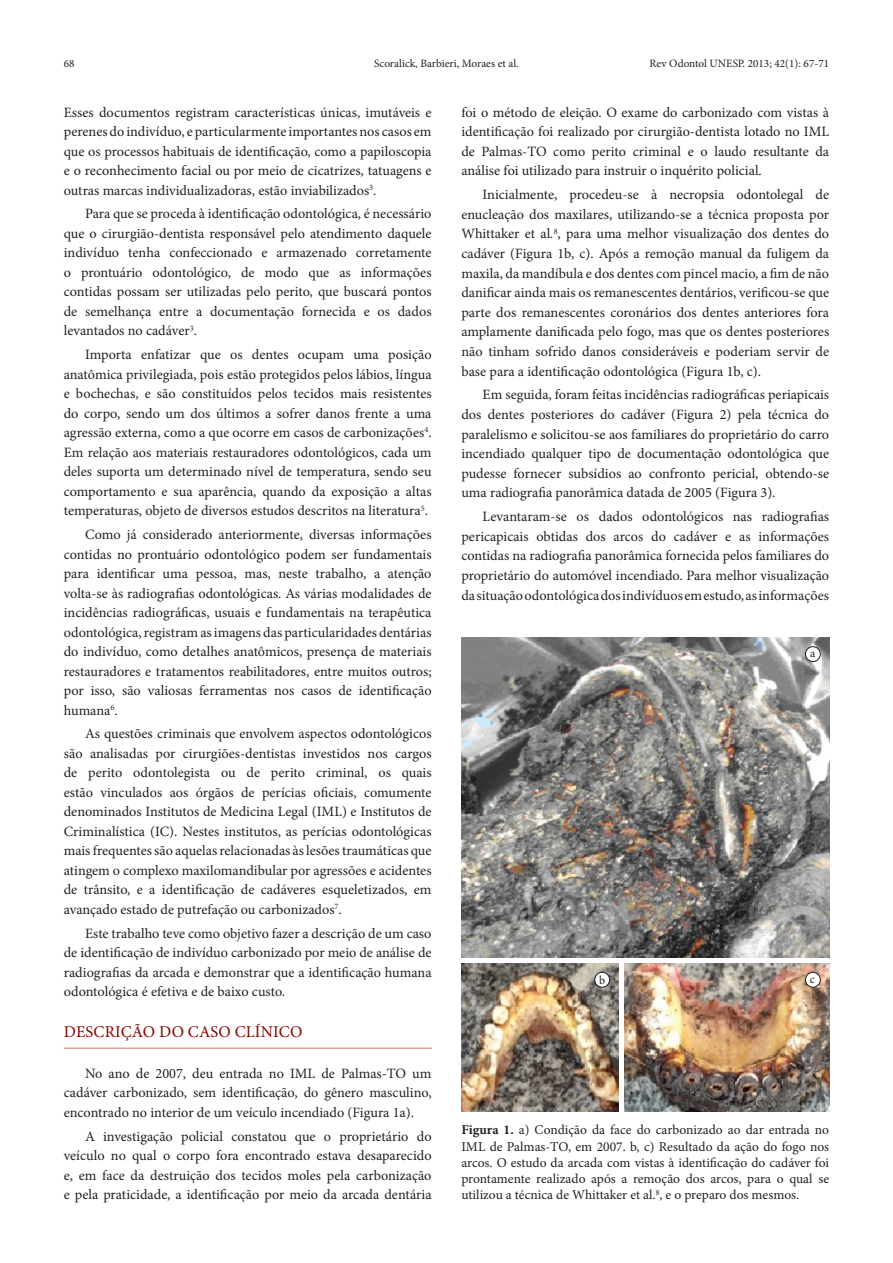
<style>
.page{position:relative;width:893px;height:1263px;background:#fff}
.page>*{position:absolute;margin:0;border:0;box-sizing:border-box;transform-origin:0 0}
.t1{font:16.5px "Minion Pro";letter-spacing:.01em;color:#8b0202}
.Corpo{font:14.25px/19.5px "Minion Pro";color:#231f20;text-align:justify}
._1__Legenda_figura{font:13.5px/16.2px "Minion Pro";color:#231f20;text-align:justify}
.t2{font:12px "Minion Pro";color:#231f20}
.Cabeçalho_B{font:11.25px "Minion Pro";color:#231f20}
.s1{font-style:italic}
.s2{font-weight:700}
</style>
<div class="page">
<hr style="left:64px;top:1048px;width:368px;height:1px;background:#c27660">
<img style="left:461px;top:638px;width:368px;height:319px">
<img style="left:461px;top:963px;width:157px;height:149px">
<img style="left:625px;top:963px;width:204px;height:149px">
<div style="left:805px;top:647px;width:15px;height:14px;background:#fff;border-radius:50%"></div>
<div style="left:805px;top:646px;width:16px;height:16px;border:1px solid #231f20;border-radius:50%"></div>
<div style="left:595px;top:972px;width:15px;height:15px;background:#fff;border-radius:50%"></div>
<div style="left:594px;top:972px;width:16px;height:15px;border:1px solid #231f20;border-radius:50%"></div>
<div style="left:805px;top:972px;width:15px;height:15px;background:#fff;border-radius:50%"></div>
<div style="left:805px;top:972px;width:16px;height:15px;border:1px solid #231f20;border-radius:50%"></div>
<p class="Cabeçalho_B" style="left:64px;top:56px;width:12px">68</p>
<p class="Cabeçalho_B" style="left:374px;top:56px;width:146px">Scoralick, Barbieri, Moraes et al.</p>
<p class="Cabeçalho_B" style="left:650px;top:56px;width:181px">Rev Odontol UNESP. 2013; 42(1): 67-71</p>
<p class="Corpo" style="left:64px;top:102px;width:369px">Esses documentos registram características únicas, imutáveis e perenes do indivíduo, e particularmente importantes nos casos em que os processos habituais de identificação, como a papiloscopia e o reconhecimento facial ou por meio de cicatrizes, tatuagens e outras marcas individualizadoras, estão inviabilizados<sup>3</sup>.</p>
<p class="Corpo" style="left:64px;top:204px;width:369px;text-indent:21px">Para que se proceda à identificação odontológica, é necessário que o cirurgião-dentista responsável pelo atendimento daquele indivíduo tenha confeccionado e armazenado corretamente o prontuário odontológico, de modo que as informações contidas possam ser utilizadas pelo perito, que buscará pontos de semelhança entre a documentação fornecida e os dados levantados no cadáver<sup>3</sup>.</p>
<p class="Corpo" style="left:64px;top:345px;width:369px;text-indent:21px">Importa enfatizar que os dentes ocupam uma posição anatômica privilegiada, pois estão protegidos pelos lábios, língua e bochechas, e são constituídos pelos tecidos mais resistentes do corpo, sendo um dos últimos a sofrer danos frente a uma agressão externa, como a que ocorre em casos de carbonizações<sup>4</sup>.<br>Em relação aos materiais restauradores odontológicos, cada um deles suporta um determinado nível de temperatura, sendo seu comportamento e sua aparência, quando da exposição a altas temperaturas, objeto de diversos estudos descritos na literatura<sup>5</sup>.</p>
<p class="Corpo" style="left:64px;top:525px;width:369px;text-indent:21px">Como já considerado anteriormente, diversas informações contidas no prontuário odontológico podem ser fundamentais para identificar uma pessoa, mas, neste trabalho, a atenção volta-se às radiografias odontológicas. As várias modalidades de incidências radiográficas, usuais e fundamentais na terapêutica odontológica, registram as imagens das particularidades dentárias do indivíduo, como detalhes anatômicos, presença de materiais restauradores e tratamentos reabilitadores, entre muitos outros; por isso, são valiosas ferramentas nos casos de identificação humana<sup>6</sup>.</p>
<p class="Corpo" style="left:64px;top:724px;width:369px;text-indent:21px">As questões criminais que envolvem aspectos odontológicos são analisadas por cirurgiões-dentistas investidos nos cargos de perito odontolegista ou de perito criminal, os quais estão vinculados aos órgãos de perícias oficiais, comumente denominados Institutos de Medicina Legal (IML) e Institutos de Criminalística (IC). Nestes institutos, as perícias odontológicas mais frequentes são aquelas relacionadas às lesões traumáticas que atingem o complexo maxilomandibular por agressões e acidentes de trânsito, e a identificação de cadáveres esqueletizados, em avançado estado de putrefação ou carbonizados<sup>7</sup>.</p>
<p class="Corpo" style="left:64px;top:923px;width:369px;text-indent:21px">Este trabalho teve como objetivo fazer a descrição de um caso de identificação de indivíduo carbonizado por meio de análise de radiografias da arcada e demonstrar que a identificação humana odontológica é efetiva e de baixo custo.</p>
<p class="t1" style="left:64px;top:1021px;width:240px">DESCRIÇÃO DO CASO CLÍNICO</p>
<p class="Corpo" style="left:64px;top:1064px;width:369px;text-indent:21px">No ano de 2007, deu entrada no IML de Palmas-TO um cadáver carbonizado, sem identificação, do gênero masculino, encontrado no interior de um veículo incendiado (Figura 1a).</p>
<p class="Corpo" style="left:64px;top:1126px;width:369px;text-indent:21px">A investigação policial constatou que o proprietário do veículo no qual o corpo fora encontrado estava desaparecido e, em face da destruição dos tecidos moles pela carbonização e pela praticidade, a identificação por meio da arcada dentária</p>
<p class="Corpo" style="left:461px;top:102px;width:369px">foi o método de eleição. O exame do carbonizado com vistas à identificação foi realizado por cirurgião-dentista lotado no IML de Palmas-TO como perito criminal e o laudo resultante da análise foi utilizado para instruir o inquérito policial.</p>
<p class="Corpo" style="left:461px;top:185px;width:369px;text-indent:21px">Inicialmente, procedeu-se à necropsia odontolegal de enucleação dos maxilares, utilizando-se a técnica proposta por Whittaker et al<span class="s1">.</span><sup>8</sup>, para uma melhor visualização dos dentes do cadáver (Figura 1b, c). Após a remoção manual da fuligem da maxila, da mandíbula e dos dentes com pincel macio, a fim de não danificar ainda mais os remanescentes dentários, verificou-se que parte dos remanescentes coronários dos dentes anteriores fora amplamente danificada pelo fogo, mas que os dentes posteriores não tinham sofrido danos consideráveis e poderiam servir de base para a identificação odontológica (Figura 1b, c).</p>
<p class="Corpo" style="left:461px;top:385px;width:369px;text-indent:21px">Em seguida, foram feitas incidências radiográficas periapicais dos dentes posteriores do cadáver (Figura 2) pela técnica do paralelismo e solicitou-se aos familiares do proprietário do carro incendiado qualquer tipo de documentação odontológica que pudesse fornecer subsídios ao confronto pericial, obtendo-se uma radiografia panorâmica datada de 2005 (Figura 3).</p>
<p class="Corpo" style="left:461px;top:507px;width:369px;text-indent:21px">Levantaram-se os dados odontológicos nas radiografias pericapicais obtidas dos arcos do cadáver e as informações contidas na radiografia panorâmica fornecida pelos familiares do proprietário do automóvel incendiado. Para melhor visualização da situação odontológica dos indivíduos em estudo, as informações</p>
<p class="t2" style="left:810px;top:645px;width:7px">a</p>
<p class="t2" style="left:599px;top:972px;width:8px">b</p>
<p class="t2" style="left:810px;top:971px;width:7px">c</p>
<p class="_1__Legenda_figura" style="left:461px;top:1122px;width:369px"><span class="s2">Figura 1.</span> a) Condição da face do carbonizado ao dar entrada no IML de Palmas-TO, em 2007. b, c) Resultado da ação do fogo nos arcos. O estudo da arcada com vistas à identificação do cadáver foi prontamente realizado após a remoção dos arcos, para o qual se utilizou a técnica de Whittaker et al.<sup>8</sup>, e o preparo dos mesmos.</p>
</div>
